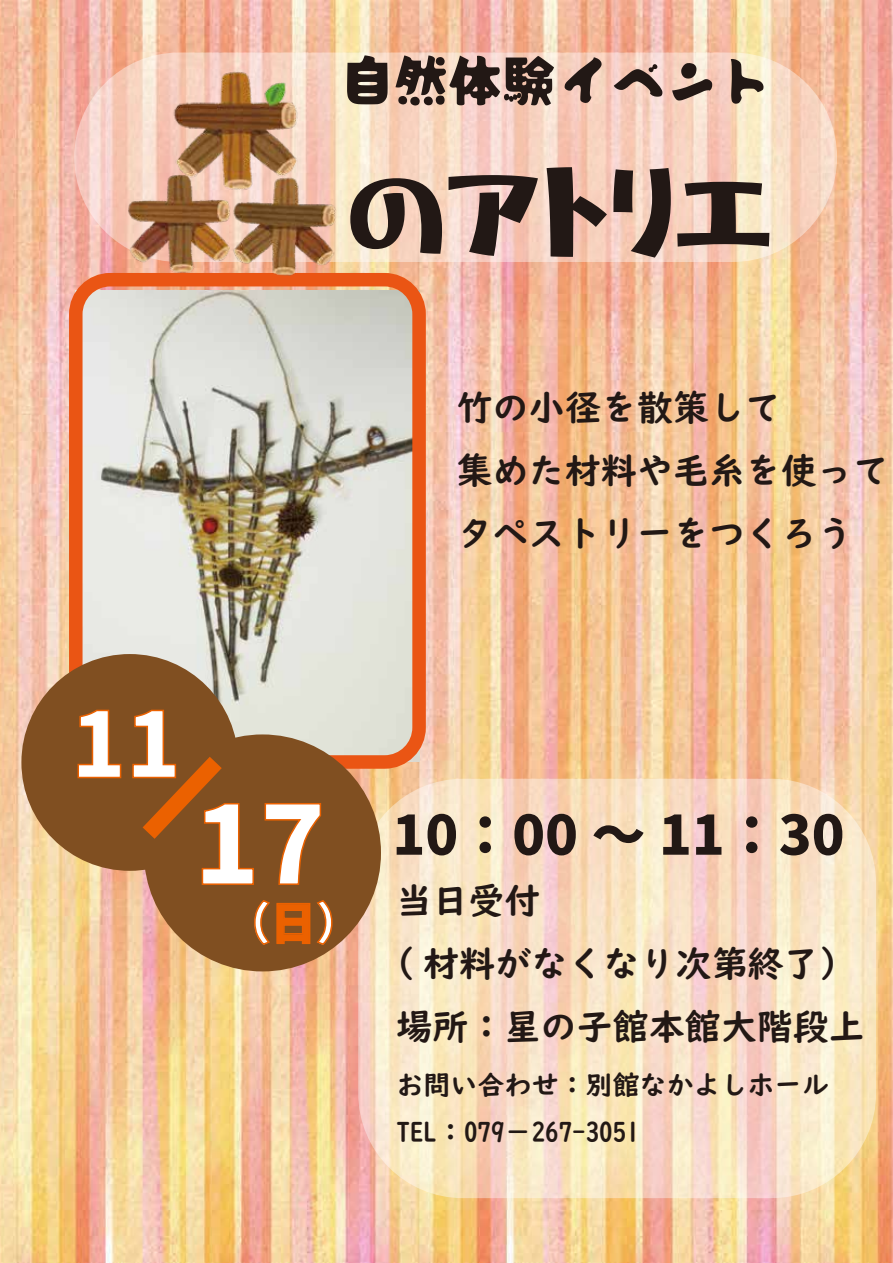
<style>
.page{position:relative;width:893px;height:1263px;background:#fff}
.page>*{position:absolute;margin:0;border:0;box-sizing:border-box;transform-origin:0 0}
.t1{font:108px "Otomanopee One";color:#221815}
.t2{font:108px "Corporate Logo Bold ver 2";color:#fff}
.t3{font:90px "Corporate Logo Bold ver 2";color:#fff}
.t4{font:54px "Corporate Logo Bold ver 2";color:#221815}
.t5{font:54px "Potta One";color:#221815}
.t6{font:45px "Corporate Logo Bold ver 2";color:#fff}
.t7{font:36px/63px "UD Digi Kyokasho N B";color:#221815}
.t8{font:27px/47.2px "UD Digi Kyokasho N B";color:#221815}
.s1{color:#eb6100}
</style>
<div class="page">
<img style="left:0;top:0;width:893px;height:1263px">
<svg style="left:358px;top:779px;width:518px;height:419px;background:#f8e0c3"></svg>
<img style="left:84px;top:290px;width:335px;height:472px">
<div style="left:69px;top:273px;width:357px;height:496px;border:14px solid #ea5514;border-radius:34px"></div>
<svg style="left:74px;top:53px;width:763px;height:209px;background:#f7d5c3"></svg>
<div style="left:21px;top:654px;width:217px;height:217px;background:#804f21;border-radius:50%"></div>
<div style="left:144px;top:734px;width:237px;height:237px;background:#804f21;border-radius:50%"></div>
<svg style="left:264px;top:803px;width:58px;height:82px"></svg>
<svg style="left:254px;top:900px;width:79px;height:45px"></svg>
<svg style="left:77px;top:709px;width:178px;height:177px"></svg>
<img style="left:113px;top:68px;width:245px;height:212px">
<h3 class="t5" style="left:340px;top:38px;width:433px">自然体験イベント</h3>
<h1 class="t1" style="left:347px;top:145px;width:427px">のアトリエ</h1>
<p class="t7" style="left:457px;top:376px;width:434px">竹の小径を散策して<br>集めた材料や毛糸を使ってタペストリーをつくろう</p>
<h2 class="t3" style="left:71px;top:683px;width:111px">11</h2>
<h1 class="t2" style="left:194px;top:770px;width:133px">17</h1>
<p class="t6" style="left:226px;top:892px;width:136px">（<span class="s1">日</span>）</p>
<h3 class="t4" style="left:392px;top:798px;width:454px">10：00 ～ 11：30</h3>
<p class="t7" style="left:397px;top:869px;width:470px">当日受付<br>( 材料がなくなり次第終了）場所：星の子館本館大階段上</p>
<p class="t8" style="left:397px;top:1061px;width:434px">お問い合わせ：別館なかよしホール<br>TEL：079－267-3051</p>
</div>
